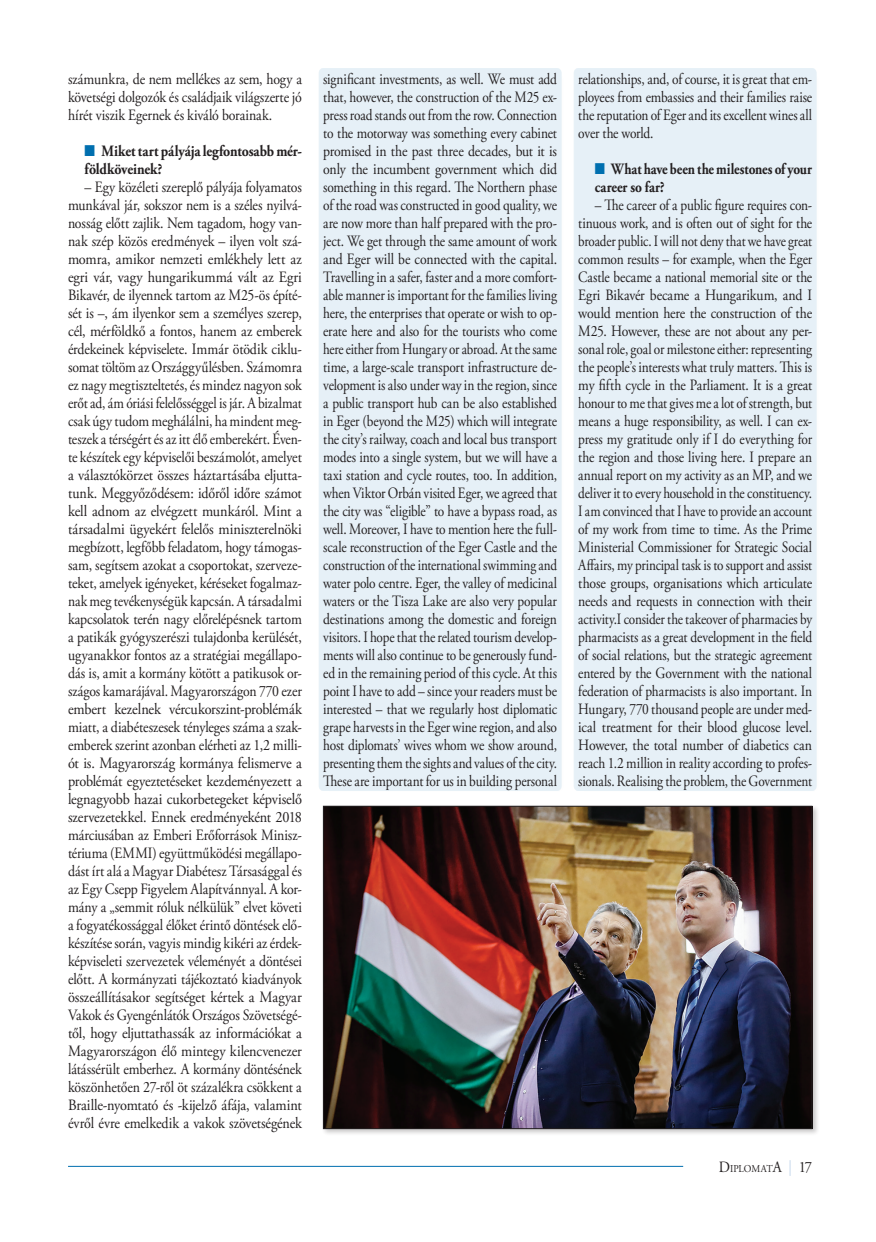
<style>
.page{position:relative;width:876px;height:1242px;background:#fff}
.page>*{position:absolute;margin:0;border:0;box-sizing:border-box;transform-origin:0 0}
.Body_Text_Eglish{font:15.75px/18px "Adobe Garamond Pro";letter-spacing:-.015em;color:#231f20;text-align:justify;scale:.85 1}
.Body_Text{font:15.75px/18px "Adobe Garamond Pro";letter-spacing:-.005em;color:#231f20;text-align:justify;scale:.88 1}
.t1{font:700 15.75px/18px "Adobe Garamond Pro";letter-spacing:-.005em;color:#231f20;scale:.88 1}
.t2{font:700 15.75px/18px "Adobe Garamond Pro";letter-spacing:-.005em;color:#231f20;scale:.84 1}
.PAGINA{font:10.5px "Adobe Garamond Pro";letter-spacing:-.005em;color:#231f20;scale:.92 1}
.s1{font-family:"Dixieland";font-weight:400;color:#006faf}
.s2{font-size:15.75px}
.s3{font-size:15.75px;color:#c1d5eb}
</style>
<div class="page">
<hr style="left:68px;top:1166px;width:615px;height:1px;background:#006faf">
<div style="left:323px;top:72px;width:243px;height:722px;background:#231f20;opacity:.25"></div>
<div style="left:319px;top:68px;width:243px;height:722px;background:#e6f0f7"></div>
<div style="left:578px;top:72px;width:243px;height:722px;background:#231f20;opacity:.25"></div>
<div style="left:574px;top:68px;width:243px;height:722px;background:#e6f0f7"></div>
<div style="left:321px;top:804px;width:499px;height:332px;background:#231f20;opacity:.25"></div>
<img style="left:325px;top:808px;width:485px;height:318px">
<div style="left:323px;top:806px;width:489px;height:322px;border:1px solid #231f20"></div>
<p class="Body_Text" style="left:68px;top:70px;width:267px">számunkra, de nem mellékes az sem, hogy a követségi dolgozók és családjaik világszerte jó hírét viszik Egernek és kiváló borainak.</p>
<p class="t1" style="left:85px;top:142px;width:248px"><span class="s1">P</span> Miket tart pályája legfontosabb mér&shy;földköveinek?</p>
<p class="Body_Text" style="left:68px;top:178px;width:267px;text-indent:16px">– Egy közéleti szereplő pályája folyamatos munkával jár, sokszor nem is a széles nyilvá&shy;nosság előtt zajlik. Nem tagadom, hogy van&shy;nak szép közös eredmények – ilyen volt szá&shy;momra, amikor nemzeti emlékhely lett az egri vár, vagy hungarikummá vált az Egri Bikavér, de ilyennek tartom az M25-ös építé&shy;sét is –, ám ilyenkor sem a személyes szerep, cél, mérföldkő a fontos, hanem az emberek érdekeinek képviselete. Immár ötödik ciklu&shy;somat töltöm az Országgyűlésben. Számomra ez nagy megtiszteltetés, és mindez nagyon sok erőt ad, ám óriási felelősséggel is jár. A bizalmat csak úgy tudom meghálálni, ha mindent meg&shy;teszek a térségért és az itt élő emberekért. Éven&shy;te készítek egy képviselői beszámolót, amelyet a választókörzet összes háztartásába eljutta&shy;tunk. Meggyőződésem: időről időre számot kell adnom az elvégzett munkáról. Mint a társadalmi ügyekért felelős miniszterelnöki megbízott, legfőbb feladatom, hogy támogas&shy;sam, segítsem azokat a csoportokat, szerveze&shy;teket, amelyek igényeket, kéréseket fogalmaz&shy;nak meg tevékenységük kapcsán. A társadalmi kapcsolatok terén nagy előrelépésnek tartom a patikák gyógyszerészi tulajdonba kerülését, ugyanakkor fontos az a stratégiai megállapo&shy;dás is, amit a kormány kötött a patikusok or&shy;szágos kamarájával. Magyarországon 770 ezer embert kezelnek vércukorszint-problémák miatt, a diabéteszesek tényleges száma a szak&shy;emberek szerint azonban elérheti az 1,2 milli&shy;ót is. Magyarország kormánya felismerve a problémát egyeztetéseket kezdeményezett a legnagyobb hazai cukorbetegeket képviselő szervezetekkel. Ennek eredményeként 2018 márciusában az Emberi Erőforrások Minisz&shy;tériuma (EMMI) együttműködési megállapo&shy;dást írt alá a Magyar Diabétesz Társasággal és az Egy Csepp Figyelem Alapítvánnyal. A kor&shy;mány a „semmit róluk nélkülük” elvet követi a fogyatékossággal élőket érintő döntések elő&shy;készítése során, vagyis mindig kikéri az érdek&shy;képviseleti szervezetek véleményét a döntései előtt. A kormányzati tájékoztató kiadványok összeállításakor segítséget kértek a Magyar Vakok és Gyengénlátók Országos Szövetségé&shy;től, hogy eljuttathassák az információkat a Magyarországon élő mintegy kilencvenezer látássérült emberhez. A kormány döntésének köszönhetően 27-ről öt százalékra csökkent a Braille-nyomtató és -kijelző áfája, valamint évről évre emelkedik a vakok szövetségének</p>
<p class="Body_Text_Eglish" style="left:323px;top:70px;width:277px">significant investments, as well. We must add that, however, the construction of the M25 ex&shy;press road stands out from the row. Connection to the motorway was something every cabinet promised in the past three decades, but it is only the incumbent government which did something in this regard. The Northern phase of the road was constructed in good quality, we are now more than half prepared with the pro&shy;ject. We get through the same amount of work and Eger will be connected with the capital.<br>Travelling in a safer, faster and a more comfort&shy;able manner is important for the families living here, the enterprises that operate or wish to op&shy;erate here and also for the tourists who come here either from Hungary or abroad. At the same time, a large-scale transport infrastructure de&shy;velopment is also under way in the region, since a public transport hub can be also established in Eger (beyond the M25) which will integrate the city’s railway, coach and local bus transport modes into a single system, but we will have a taxi station and cycle routes, too. In addition, when Viktor Orbán visited Eger, we agreed that the city was “eligible” to have a bypass road, as well. Moreover, I have to mention here the full&shy;scale reconstruction of the Eger Castle and the construction of the international swimming and water polo centre. Eger, the valley of medicinal waters or the Tisza Lake are also very popular destinations among the domestic and foreign visitors. I hope that the related tourism develop&shy;ments will also continue to be generously fund&shy;ed in the remaining period of this cycle. At this point I have to add – since your readers must be interested – that we regularly host diplomatic grape harvests in the Eger wine region, and also host diplomats’ wives whom we show around, presenting them the sights and values of the city.<br>These are important for us in building personal</p>
<p class="Body_Text_Eglish" style="left:578px;top:70px;width:277px">relationships, and, of course, it is great that em&shy;ployees from embassies and their families raise the reputation of Eger and its excellent wines all over the world.</p>
<p class="t2" style="left:595px;top:160px;width:260px"><span class="s1">P</span> What have been the milestones of your career so far?</p>
<p class="Body_Text_Eglish" style="left:578px;top:196px;width:277px;text-indent:16px">– The career of a public figure requires con&shy;tinuous work, and is often out of sight for the broader public. I will not deny that we have great common results – for example, when the Eger Castle became a national memorial site or the Egri Bikavér became a Hungarikum, and I would mention here the construction of the M25. However, these are not about any per&shy;sonal role, goal or milestone either: representing the people’s interests what truly matters. This is my fifth cycle in the Parliament. It is a great honour to me that gives me a lot of strength, but means a huge responsibility, as well. I can ex&shy;press my gratitude only if I do everything for the region and those living here. I prepare an annual report on my activity as an MP, and we deliver it to every household in the constituency.<br>I am convinced that I have to provide an account of my work from time to time. As the Prime Ministerial Commissioner for Strategic Social Affairs, my principal task is to support and assist those groups, organisations which articulate needs and requests in connection with their activity.I consider the takeover of pharmacies by pharmacists as a great development in the field of social relations, but the strategic agreement entered by the Government with the national federation of pharmacists is also important. In Hungary, 770 thousand people are under med&shy;ical treatment for their blood glucose level.<br>However, the total number of diabetics can reach 1.2 million in reality according to profes&shy;sionals. Realising the problem, the Government</p>
<p class="PAGINA" style="left:719px;top:1162px;width:103px"><span class="s2">D</span>IPLOMAT<span class="s2">A</span> <span class="s3">|</span> <span class="s2">17</span></p>
</div>
